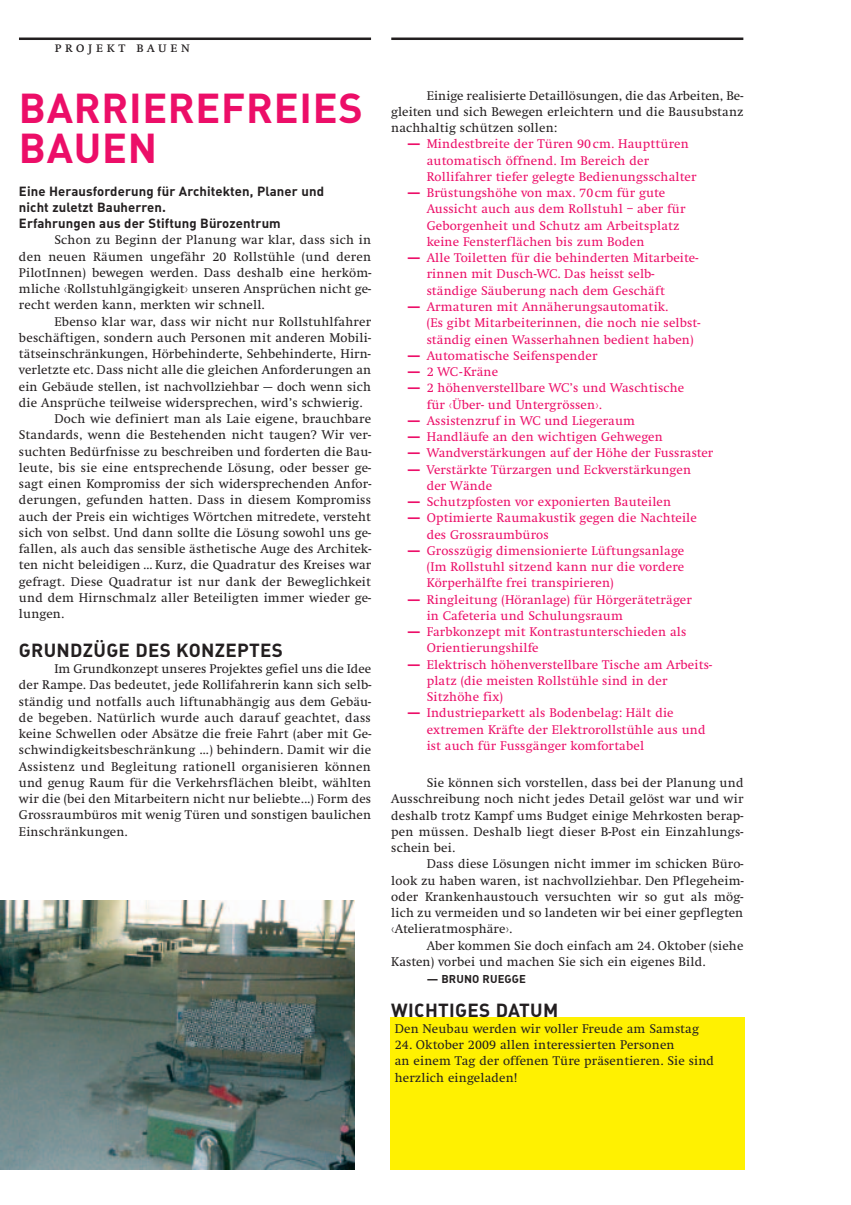
<style>
.page{position:relative;width:851px;height:1205px;background:#fff}
.page>*{position:absolute;margin:0;border:0;box-sizing:border-box;transform-origin:0 0}
.t1{font:41.25px/40px "DIN Bold Alternate";letter-spacing:.015em;color:#ec0e68}
.t2{font:18.75px "DIN Bold Alternate";letter-spacing:.015em;color:#231f20}
.t3{font:15px "Swift SC";letter-spacing:.21em;color:#231f20}
.t4{font:13.12px/16.2px "Swift";letter-spacing:.01em;color:#231f20;text-align:justify}
.t5{font:13.12px/16.2px "Swift";letter-spacing:.01em;color:#ec0e68}
.t6{font:13.12px/16.2px "DIN Bold Alternate";letter-spacing:.01em;color:#231f20}
.t7{font:11.25px "DIN Bold Alternate";letter-spacing:.01em;color:#231f20}
.s1{font-family:"DIN Bold Alternate"}
</style>
<div class="page">
<div style="left:390px;top:1016px;width:354px;height:153px;background:#fff101"></div>
<hr style="left:19px;top:38px;width:352px;height:2px;background:#231f20">
<hr style="left:391px;top:38px;width:352px;height:2px;background:#231f20">
<img style="left:0;top:900px;width:354px;height:269px">
<p class="t3" style="left:54px;top:38px;width:137px">projekt bauen</p>
<h1 class="t1" style="left:19px;top:89px;width:345px">BARRIEREFREIES<br>BAUEN</h1>
<p class="t6" style="left:19px;top:183px;width:306px">Eine Herausforderung für Architekten, Planer und nicht zuletzt Bauherren.<br>Erfahrungen aus der Stiftung Bürozentrum</p>
<p class="t4" style="left:19px;top:232px;width:354px;text-indent:35px">Schon zu Beginn der Planung war klar, dass sich in den neuen Räumen ungefähr 20 Rollstühle (und deren PilotInnen) bewegen werden. Dass deshalb eine herköm&shy;mliche ‹Rollstuhlgängigkeit› unseren Ansprüchen nicht ge&shy;recht werden kann, merkten wir schnell.</p>
<p class="t4" style="left:54px;top:313px;width:318px">Ebenso klar war, dass wir nicht nur Rollstuhlfahrer</p>
<p class="t4" style="left:19px;top:329px;width:353px">beschäftigen, sondern auch Personen mit anderen Mobili-</p>
<p class="t4" style="left:19px;top:345px;width:353px">tätseinschränkungen, Hörbehinderte, Sehbehinderte, Hirn-</p>
<p class="t4" style="left:19px;top:362px;width:353px">verletzte etc. Dass nicht alle die gleichen Anforderungen an</p>
<p class="t4" style="left:19px;top:378px;width:353px">ein Gebäude stellen, ist nachvollziehbar — doch wenn sich</p>
<p class="t4" style="left:19px;top:394px;width:345px">die Ansprüche teilweise widersprechen, wird’s schwierig.</p>
<p class="t4" style="left:54px;top:410px;width:318px">Doch wie definiert man als Laie eigene, brauchbare</p>
<p class="t4" style="left:19px;top:427px;width:353px">Standards, wenn die Bestehenden nicht taugen? Wir ver-</p>
<p class="t4" style="left:19px;top:443px;width:354px">suchten Bedürfnisse zu beschreiben und forderten die Bau-</p>
<p class="t4" style="left:19px;top:459px;width:353px">leute, bis sie eine entsprechende Lösung, oder besser ge-</p>
<p class="t4" style="left:19px;top:475px;width:354px">sagt einen Kompromiss der sich widersprechenden Anfor-</p>
<p class="t4" style="left:19px;top:492px;width:353px">derungen, gefunden hatten. Dass in diesem Kompromiss</p>
<p class="t4" style="left:19px;top:508px;width:353px">auch der Preis ein wichtiges Wörtchen mitredete, versteht</p>
<p class="t4" style="left:19px;top:524px;width:353px">sich von selbst. Und dann sollte die Lösung sowohl uns ge-</p>
<p class="t4" style="left:19px;top:540px;width:354px">fallen, als auch das sensible ästhetische Auge des Architek-</p>
<p class="t4" style="left:19px;top:557px;width:354px">ten nicht beleidigen … Kurz, die Quadratur des Kreises war</p>
<p class="t4" style="left:19px;top:573px;width:353px">gefragt. Diese Quadratur ist nur dank der Beweglichkeit</p>
<p class="t4" style="left:19px;top:589px;width:353px">und dem Hirnschmalz aller Beteiligten immer wieder ge-</p>
<p class="t4" style="left:19px;top:605px;width:47px">lungen.</p>
<h2 class="t2" style="left:19px;top:639px;width:265px">GRUNDZÜGE DES KONZEPTES</h2>
<p class="t4" style="left:19px;top:660px;width:354px;text-indent:35px">Im Grundkonzept unseres Projektes gefiel uns die Idee der Rampe. Das bedeutet, jede Rollifahrerin kann sich selb&shy;ständig und notfalls auch liftunabhängig aus dem Gebäu&shy;de begeben. Natürlich wurde auch darauf geachtet, dass keine Schwellen oder Absätze die freie Fahrt (aber mit Ge&shy;schwindigkeitsbeschränkung …) behindern. Damit wir die Assistenz und Begleitung rationell organisieren können und genug Raum für die Verkehrsflächen bleibt, wählten wir die (bei den Mitarbeitern nicht nur beliebte...) Form des Grossraumbüros mit wenig Türen und sonstigen baulichen Einschränkungen.</p>
<p class="t4" style="left:391px;top:87px;width:354px;text-indent:35px">Einige realisierte Detaillösungen, die das Arbeiten, Be&shy;gleiten und sich Bewegen erleichtern und die Bausubstanz nachhaltig schützen sollen:</p>
<p class="t5" style="left:426px;top:136px;width:271px;text-indent:-19px"><span class="s1">—</span> Mindestbreite der Türen 90cm. Haupttüren automatisch öffnend. Im Bereich der<br>Rollifahrer tiefer gelegte Bedienungsschalter</p>
<p class="t5" style="left:426px;top:185px;width:260px;text-indent:-19px"><span class="s1">—</span> Brüstungshöhe von max. 70cm für gute Aussicht auch aus dem Rollstuhl – aber für Geborgenheit und Schutz am Arbeitsplatz keine Fensterflächen bis zum Boden</p>
<p class="t5" style="left:426px;top:250px;width:273px;text-indent:-19px"><span class="s1">—</span> Alle Toiletten für die behinderten Mitarbeite&shy;rinnen mit Dusch-WC. Das heisst selb&shy;ständige Säuberung nach dem Geschäft</p>
<p class="t5" style="left:426px;top:298px;width:275px;text-indent:-19px"><span class="s1">—</span> Armaturen mit Annäherungsautomatik.<br>(Es gibt Mitarbeiterinnen, die noch nie selbst&shy;ständig einen Wasserhahnen bedient haben)</p>
<p class="t5" style="left:407px;top:347px;width:192px"><span class="s1">—</span> Automatische Seifenspender</p>
<p class="t5" style="left:407px;top:363px;width:92px"><span class="s1">—</span> 2 WC-Kräne</p>
<p class="t5" style="left:426px;top:380px;width:259px;text-indent:-19px"><span class="s1">—</span> 2 höhenverstellbare WC’s und Waschtische für ‹Über- und Untergrössen›.</p>
<p class="t5" style="left:407px;top:412px;width:229px"><span class="s1">—</span> Assistenzruf in WC und Liegeraum</p>
<p class="t5" style="left:407px;top:428px;width:257px"><span class="s1">—</span> Handläufe an den wichtigen Gehwegen</p>
<p class="t5" style="left:407px;top:445px;width:307px"><span class="s1">—</span> Wandverstärkungen auf der Höhe der Fussraster</p>
<p class="t5" style="left:426px;top:461px;width:266px;text-indent:-19px"><span class="s1">—</span> Verstärkte Türzargen und Eckverstärkungen der Wände</p>
<p class="t5" style="left:407px;top:493px;width:265px"><span class="s1">—</span> Schutzpfosten vor exponierten Bauteilen</p>
<p class="t5" style="left:426px;top:510px;width:271px;text-indent:-19px"><span class="s1">—</span> Optimierte Raumakustik gegen die Nachteile des Grossraumbüros</p>
<p class="t5" style="left:426px;top:542px;width:259px;text-align:justify;text-indent:-19px"><span class="s1">—</span> Grosszügig dimensionierte Lüftungsanlage (Im Rollstuhl sitzend kann nur die vordere Körperhälfte frei transpirieren)</p>
<p class="t5" style="left:426px;top:591px;width:266px;text-indent:-19px"><span class="s1">—</span> Ringleitung (Höranlage) für Hörgeräteträger in Cafeteria und Schulungsraum</p>
<p class="t5" style="left:426px;top:623px;width:261px;text-indent:-19px"><span class="s1">—</span> Farbkonzept mit Kontrastunterschieden als<br>Orientierungshilfe</p>
<p class="t5" style="left:426px;top:656px;width:287px;text-indent:-19px"><span class="s1">—</span> Elektrisch höhenverstellbare Tische am Arbeits&shy;platz (die meisten Rollstühle sind in der<br>Sitzhöhe fix)</p>
<p class="t5" style="left:426px;top:705px;width:280px;text-indent:-19px"><span class="s1">—</span> Industrieparkett als Bodenbelag: Hält die extremen Kräfte der Elektrorollstühle aus und ist auch für Fussgänger komfortabel</p>
<p class="t4" style="left:391px;top:774px;width:354px;text-indent:35px">Sie können sich vorstellen, dass bei der Planung und Ausschreibung noch nicht jedes Detail gelöst war und wir deshalb trotz Kampf ums Budget einige Mehrkosten berap&shy;pen müssen. Deshalb liegt dieser B-Post ein Einzahlungs&shy;schein bei.</p>
<p class="t4" style="left:391px;top:856px;width:354px;text-indent:35px">Dass diese Lösungen nicht immer im schicken Büro&shy;look zu haben waren, ist nachvollziehbar. Den Pflegeheim&shy;oder Krankenhaustouch versuchten wir so gut als mög&shy;lich zu vermeiden und so landeten wir bei einer gepflegten ‹Atelieratmosphäre›.</p>
<p class="t4" style="left:391px;top:937px;width:353px;text-indent:35px">Aber kommen Sie doch einfach am 24. Oktober (siehe<br>Kasten) vorbei und machen Sie sich ein eigenes Bild.</p>
<p class="t7" style="left:426px;top:973px;width:101px">— BRUNO RUEGGE</p>
<h2 class="t2" style="left:391px;top:999px;width:168px">WICHTIGES DATUM</h2>
<p class="t4" style="left:395px;top:1020px;width:305px">Den Neubau werden wir voller Freude am Samstag</p>
<p class="t4" style="left:395px;top:1036px;width:321px;text-align:left">24. Oktober 2009 allen interessierten Personen<br>an einem Tag der offenen Türe präsentieren. Sie sind herzlich eingeladen!</p>
</div>
